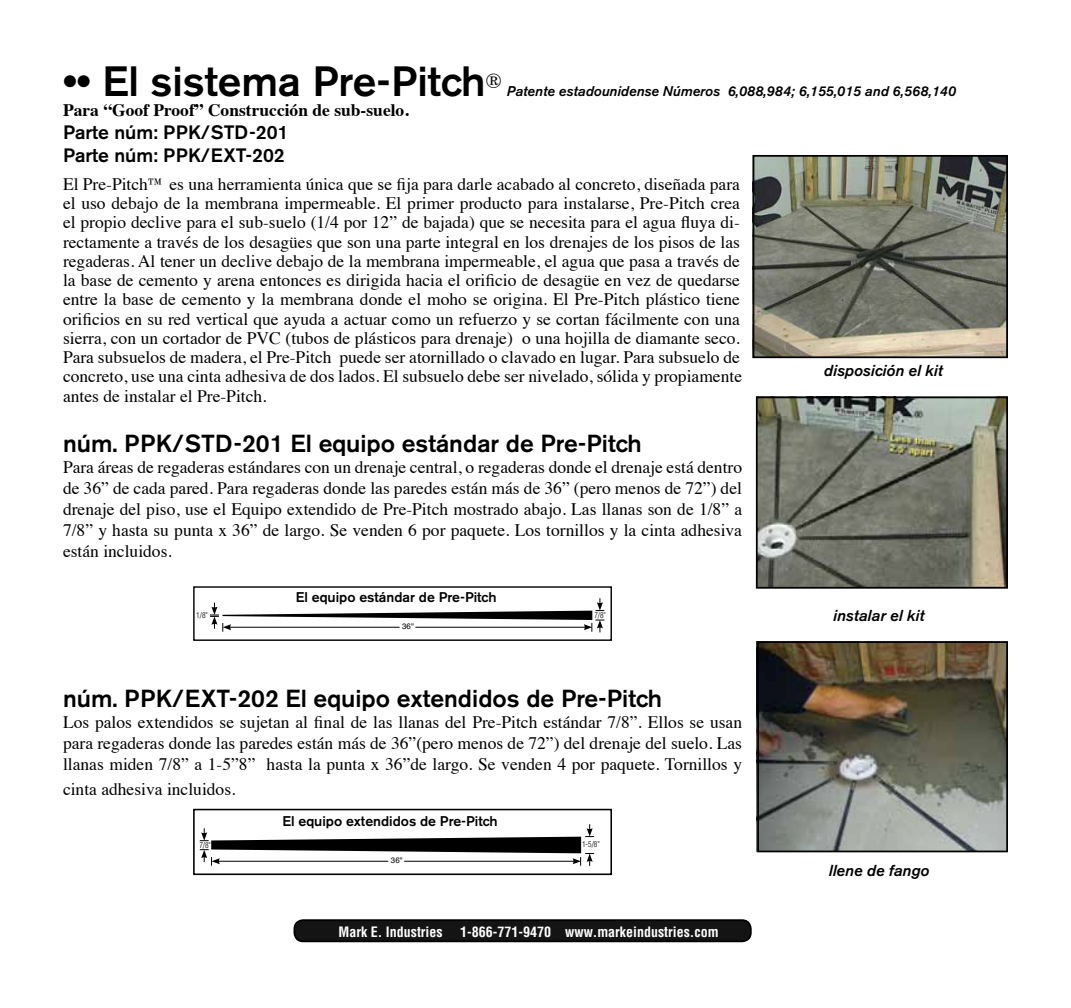
<style>
.page{position:relative;width:1071px;height:1008px;background:#fff}
.page>*{position:absolute;margin:0;border:0;box-sizing:border-box;transform-origin:0 0}
.t1{font:500 24.5px "Akzidenz Grotesk BE";color:#000}
.t2{font:500 19.25px/23.1px "Akzidenz Grotesk BE";color:#000}
.t3{font:17.5px/19.2px "Times";color:#000;text-align:justify}
.t4{font:700 17.5px "Times";color:#000}
.t5{font:italic 500 15.75px "Akzidenz Grotesk BE";color:#000}
.t6{font:italic 500 14px "Akzidenz Grotesk BE";color:#000}
.t7{font:500 14px "Akzidenz Grotesk BE";color:#000}
.t8{font:700 condensed 14px "Helvetica";color:#fff}
.t9{font:700 13.12px "Akzidenz Grotesk BE";color:#000}
.t10{font:300 condensed 7.88px "Helvetica";color:#000}
.t11{font:7.88px "Helvetica";color:#000}
.s1{font-style:normal;font-size:42px}
</style>
<div class="page">
<svg style="left:210px;top:598px;width:394px;height:34px"></svg>
<div style="left:193px;top:586px;width:419px;height:55px;border:1px solid #000"></div>
<svg style="left:200px;top:824px;width:394px;height:42px"></svg>
<div style="left:193px;top:809px;width:419px;height:66px;border:2px solid #000"></div>
<div style="left:294px;top:920px;width:457px;height:21px;background:#141414;border-radius:9px"></div>
<div style="left:294px;top:919px;width:458px;height:23px;border:2px solid #000;border-radius:9px"></div>
<img style="left:756px;top:396px;width:252px;height:190px">
<img style="left:756px;top:641px;width:249px;height:211px">
<img style="left:756px;top:158px;width:249px;height:197px">
<div style="left:753px;top:155px;width:255px;height:203px;border:2px solid #000"></div>
<div style="left:756px;top:397px;width:252px;height:192px;border:2px solid #000"></div>
<div style="left:757px;top:641px;width:251px;height:211px;border:2px solid #000"></div>
<div style="left:322px;top:590px;width:168px;height:15px;background:#fff"></div>
<div style="left:262px;top:816px;width:280px;height:14px;background:#fff"></div>
<p class="t6" style="left:63px;top:83px;width:894px"><span class="s1">•• El sistema Pre-Pitch</span><sup>®</sup> Patente estadounidense Números 6,088,984; 6,155,015 and 6,568,140</p>
<p class="t4" style="left:63px;top:93px;width:347px">Para “Goof Proof” Construcción de sub-suelo.</p>
<p class="t2" style="left:63px;top:121px;width:227px">Parte núm: PPK/STD-201<br>Parte núm: PPK/EXT-202</p>
<p class="t3" style="left:63px;top:173px;width:681px;text-align:left">El Pre-Pitch™ es una herramienta única que se fija para darle acabado al concreto, diseñada para el uso debajo de la membrana impermeable. El primer producto para instalarse, Pre-Pitch crea el propio declive para el sub-suelo (1/4 por 12” de bajada) que se necesita para el agua fluya di&shy;rectamente a través de los desagües que son una parte integral en los drenajes de los pisos de las regaderas. Al tener un declive debajo de la membrana impermeable, el agua que pasa a través de la base de cemento y arena entonces es dirigida hacia el orificio de desagüe en vez de quedarse entre la base de cemento y la membrana donde el moho se origina. El Pre-Pitch plástico tiene orificios en su red vertical que ayuda a actuar como un refuerzo y se cortan fácilmente con una sierra, con un cortador de PVC (tubos de plásticos para drenaje) o una hojilla de diamante seco.<br>Para subsuelos de madera, el Pre-Pitch puede ser atornillado o clavado en lugar. Para subsuelo de concreto, use una cinta adhesiva de dos lados. El subsuelo debe ser nivelado, sólida y propiamente antes de instalar el Pre-Pitch.</p>
<h1 class="t1" style="left:63px;top:428px;width:580px">núm. PPK/STD-201 El equipo estándar de Pre-Pitch</h1>
<p class="t3" style="left:63px;top:455px;width:681px;line-height:21px">Para áreas de regaderas estándares con un drenaje central, o regaderas donde el drenaje está dentro de 36” de cada pared. Para regaderas donde las paredes están más de 36” (pero menos de 72”) del drenaje del piso, use el Equipo extendido de Pre-Pitch mostrado abajo. Las llanas son de 1/8” a 7/8” y hasta su punta x 36” de largo. Se venden 6 por paquete. Los tornillos y la cinta adhesiva están incluidos.</p>
<p class="t7" style="left:296px;top:588px;width:202px">El equipo estándar de Pre-Pitch</p>
<p class="t9" style="left:326px;top:591px;width:157px">Standard Pre-Pitch Stick</p>
<p class="t10" style="left:196px;top:611px;width:13px">1/8"</p>
<p class="t10" style="left:594px;top:611px;width:13px">7/8"</p>
<p class="t11" style="left:402px;top:620px;width:13px">36"</p>
<h1 class="t1" style="left:63px;top:683px;width:601px">núm. PPK/EXT-202 El equipo extendidos de Pre-Pitch</h1>
<p class="t3" style="left:63px;top:710px;width:681px;line-height:21px">Los palos extendidos se sujetan al final de las llanas del Pre-Pitch estándar 7/8”. Ellos se usan para regaderas donde las paredes están más de 36”(pero menos de 72”) del drenaje del suelo. Las llanas miden 7/8” a 1-5”8” hasta la punta x 36”de largo. Se venden 4 por paquete. Tornillos y</p>
<p class="t3" style="left:63px;top:778px;width:174px">cinta adhesiva incluidos.</p>
<p class="t9" style="left:314px;top:700px;width:158px">Extended Pre-Pitch Stick</p>
<p class="t9" style="left:326px;top:708px;width:157px">Standard Pre-Pitch Stick</p>
<p class="t10" style="left:199px;top:724px;width:13px">7/8"</p>
<p class="t10" style="left:582px;top:723px;width:19px">1-5/8"</p>
<p class="t11" style="left:391px;top:737px;width:24px">36"36"</p>
<p class="t7" style="left:283px;top:812px;width:217px">El equipo extendidos de Pre-Pitch</p>
<p class="t9" style="left:314px;top:817px;width:158px">Extended Pre-Pitch Stick</p>
<p class="t10" style="left:199px;top:841px;width:13px">7/8"</p>
<p class="t10" style="left:582px;top:840px;width:19px">1-5/8"</p>
<p class="t11" style="left:391px;top:854px;width:13px">36"</p>
<p class="t8" style="left:339px;top:923px;width:106px">Mark E. Industries</p>
<p class="t8" style="left:460px;top:923px;width:260px">1-866-771-9470 www.markeindustries.com</p>
<p class="t5" style="left:824px;top:362px;width:120px">disposición el kit</p>
<p class="t5" style="left:833px;top:606px;width:93px">instalar el kit</p>
<p class="t5" style="left:829px;top:862px;width:102px">llene de fango</p>
</div>
